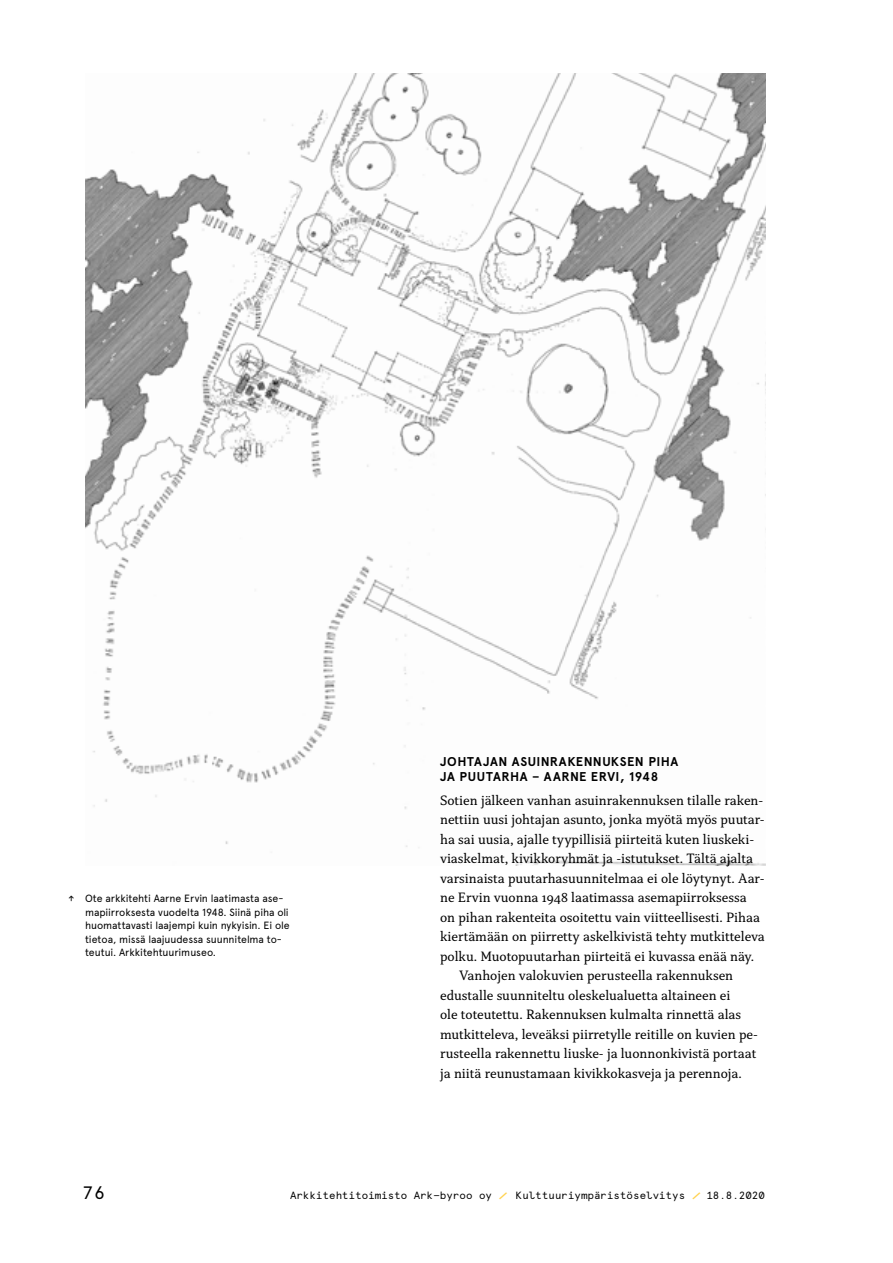
<style>
.page{position:relative;width:893px;height:1263px;background:#fff}
.page>*{position:absolute;margin:0;border:0;box-sizing:border-box;transform-origin:0 0}
.t1{font:18px "Apercu Mono Pro";color:#000}
.Leipis{font:14.25px/19.5px "Capitolina";color:#000}
.Leipis_sis{font:14.25px/19.5px "Capitolina";color:#000}
.Otsikko_4{font:700 12.75px/15px "Apercu Pro";letter-spacing:.035em;color:#000}
.Kuvateksti{font:10.5px/13.5px "Apercu Pro";letter-spacing:-.01em;color:#000}
.Kuvateksti-2{font:10.5px "Apercu Mono Pro";color:#000}
.s1{font-weight:700;font-size:15px;color:#ffd24e}
</style>
<div class="page">
<img style="left:85px;top:74px;width:680px;height:791px">
<p class="Kuvateksti-2" style="left:68px;top:891px;width:8px">↑</p>
<p class="Kuvateksti" style="left:85px;top:891px;width:206px">Ote arkkitehti Aarne Ervin laatimasta ase&shy;mapiirroksesta vuodelta 1948. Siinä piha oli huomattavasti laajempi kuin nykyisin. Ei ole tietoa, missä laajuudessa suunnitelma to&shy;teutui. Arkkitehtuurimuseo.</p>
<h4 class="Otsikko_4" style="left:440px;top:753px;width:240px">JOHTAJAN ASUINRAKENNUKSEN PIHA<br>JA PUUTARHA – AARNE ERVI, 1948</h4>
<p class="Leipis" style="left:440px;top:791px;width:326px">Sotien jälkeen vanhan asuinrakennuksen tilalle raken&shy;nettiin uusi johtajan asunto, jonka myötä myös puutar&shy;ha sai uusia, ajalle tyypillisiä piirteitä kuten liuskeki&shy;viaskelmat, kivikkoryhmät ja -istutukset. Tältä ajalta varsinaista puutarhasuunnitelmaa ei ole löytynyt. Aar&shy;ne Ervin vuonna 1948 laatimassa asemapiirroksessa on pihan rakenteita osoitettu vain viitteellisesti. Pihaa kiertämään on piirretty askelkivistä tehty mutkitteleva polku. Muotopuutarhan piirteitä ei kuvassa enää näy.</p>
<p class="Leipis_sis" style="left:440px;top:966px;width:319px;text-indent:19px">Vanhojen valokuvien perusteella rakennuksen edustalle suunniteltu oleskelualuetta altaineen ei<br>ole toteutettu. Rakennuksen kulmalta rinnettä alas mutkitteleva, leveäksi piirretylle reitille on kuvien pe&shy;rusteella rakennettu liuske- ja luonnonkivistä portaat ja niitä reunustamaan kivikkokasveja ja perennoja.</p>
<p class="t1" style="left:83px;top:1179px;width:24px">76</p>
<p class="Kuvateksti-2" style="left:290px;top:1187px;width:476px">Arkkitehtitoimisto Ark—byroo oy <span class="s1">⁄</span> Kulttuuriympäristöselvitys <span class="s1">⁄</span> 18.8.2020</p>
</div>
